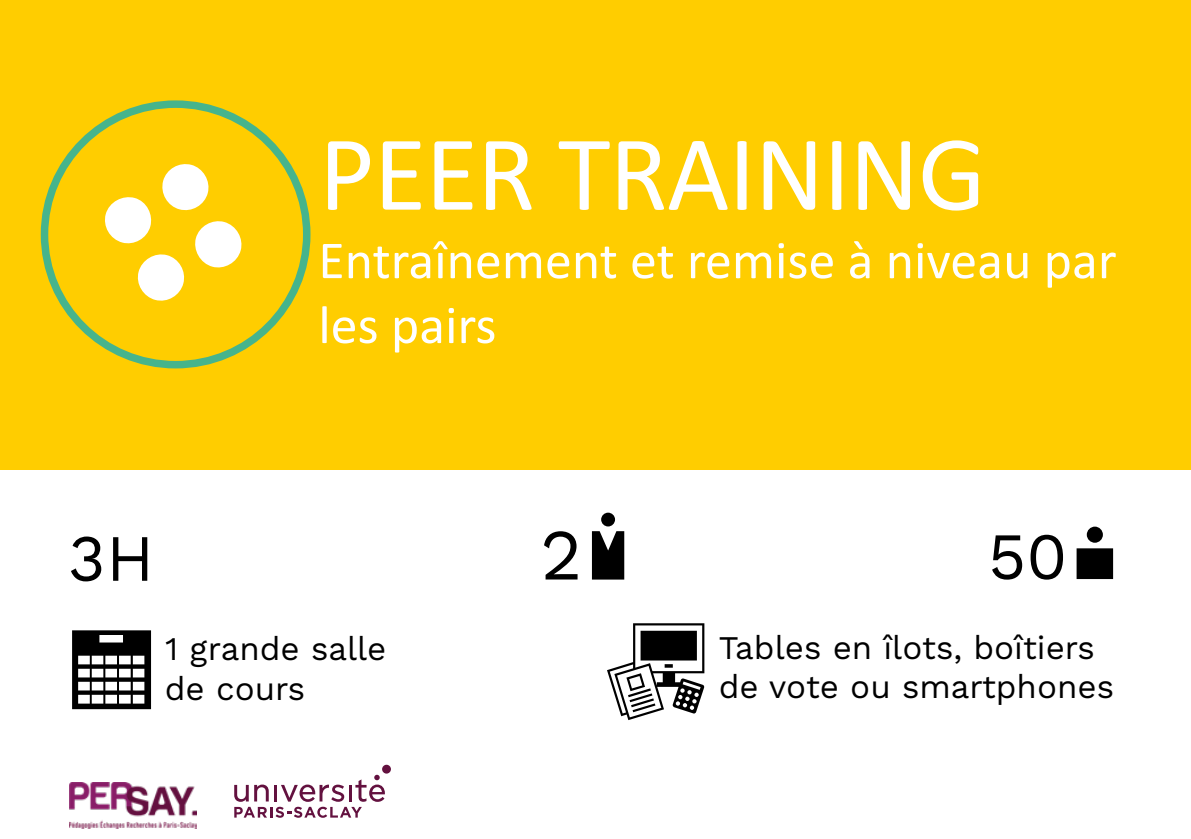
<style>
.page{position:relative;width:1191px;height:839px;background:#fff}
.page>*{position:absolute;margin:0;border:0;box-sizing:border-box;transform-origin:0 0}
.t1{font:108px "Calibri";letter-spacing:-.01em;color:#fff}
.t2{font:72px "Pictogogie 09";color:#000}
.t3{font:66px "Pictogogie 09";color:#000}
.t4{font:66px "Work Sans";color:#000}
.t5{font:63px "Pictogogie 09";color:#000}
.t6{font:54px/64.8px "Calibri";color:#fff}
.t7{font:33px/39.6px "Work Sans";color:#000}
.s1{font-size:81px}
.s2{font-family:"Pictogogie 09";font-size:54px}
</style>
<div class="page">
<div style="left:0;top:0;width:1191px;height:470px;background:#ffcd00"></div>
<div style="left:41px;top:100px;width:269px;height:268px;border:8px solid #46b48c;border-radius:50%"></div>
<div style="left:382px;top:764px;width:9px;height:9px;background:#63113f;border-radius:50%"></div>
<svg style="left:234px;top:774px;width:151px;height:43px"></svg>
<hr style="left:349px;top:784px;width:3px;height:17px;background:#63113f">
<img style="left:70px;top:782px;width:127px;height:46px">
<p class="t1" style="left:319px;top:99px;width:669px">PEER TRAINING</p>
<p class="t6" style="left:318px;top:226px;width:800px">Entraînement et remise à niveau par les pairs</p>
<h2 class="t2" style="left:540px;top:512px;width:95px">2A</h2>
<h3 class="t4" style="left:68px;top:519px;width:88px">3H</h3>
<h3 class="t3" style="left:987px;top:517px;width:137px">50<span class="s1">D</span></h3>
<p class="t7" style="left:60px;top:630px;width:328px;text-indent:105px">1 grande salle<br><span class="s2">T</span>de cours</p>
<h3 class="t5" style="left:599px;top:656px;width:123px">U</h3>
<p class="t7" style="left:719px;top:629px;width:397px">Tables en îlots, boîtiers de vote ou smartphones</p>
</div>
